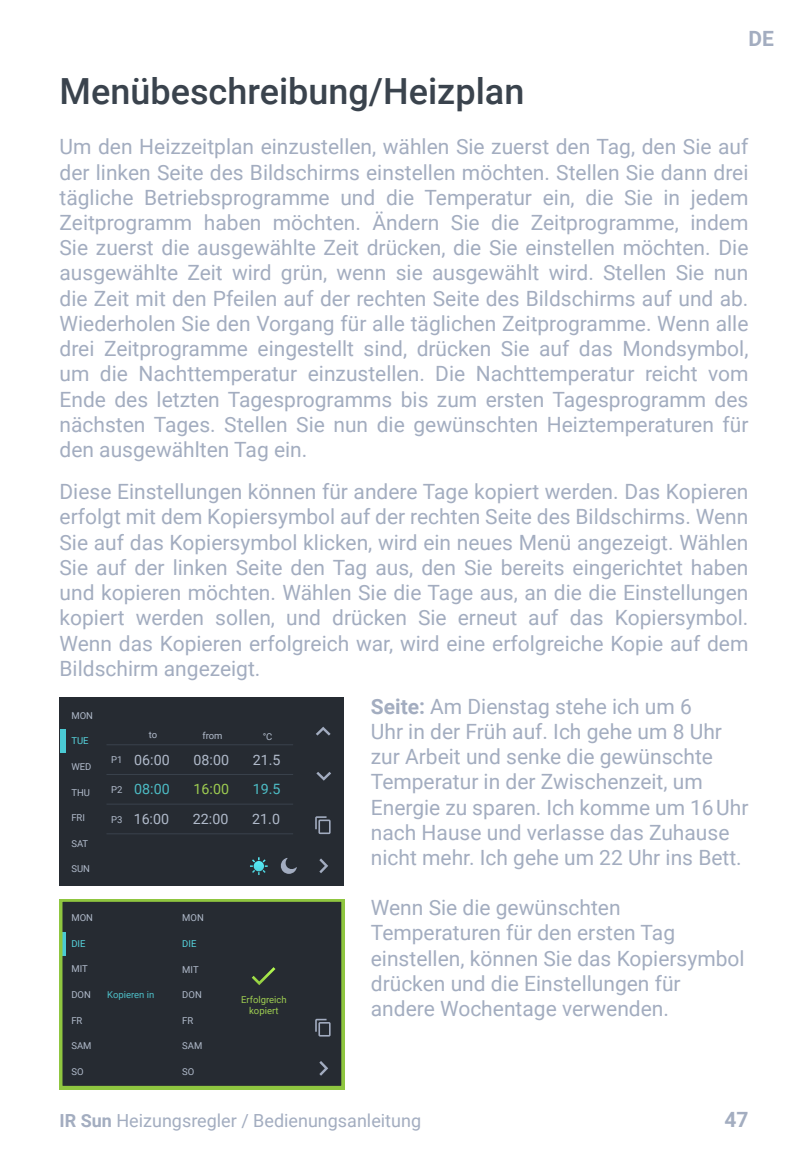
<style>
.page{position:relative;width:808px;height:1149px;background:#fff}
.page>*{position:absolute;margin:0;border:0;box-sizing:border-box;transform-origin:0 0}
.t1{font:500 36px "Roboto";color:#3a434d}
.t2{font:21px/25.2px "Roboto";color:#a3adc0;text-align:justify}
.t3{font:700 21px "Roboto";color:#a3adc0}
.t4{font:18px "Roboto";color:#a3adc0}
.t5{font:14.1px "Roboto";color:#b1bbcb}
.t6{font:14.1px "Roboto";color:#4dbdc6}
.t7{font:14.1px "Roboto";color:#9ecd51}
.t8{font:9.6px "Roboto";color:#b1bbcb}
.t9{font:9.6px/11.4px "Roboto";color:#9ecd51;text-align:center}
.t10{font:9.6px "Roboto";color:#4dbdc6}
.t11{font:9.6px "Roboto";color:#56d3dc}
.s1{font-weight:700}
</style>
<div class="page">
<div style="left:60px;top:697px;width:284px;height:188px;background:#262b32"></div>
<hr style="left:107px;top:744px;width:186px;height:1px;background:#3a424d">
<hr style="left:107px;top:773px;width:186px;height:1px;background:#3a424d">
<hr style="left:107px;top:803px;width:186px;height:1px;background:#3a424d">
<hr style="left:107px;top:833px;width:186px;height:1px;background:#3a424d">
<div style="left:60px;top:728px;width:5px;height:24px;background:#4acad4"></div>
<svg style="left:316px;top:726px;width:15px;height:9px"></svg>
<svg style="left:316px;top:772px;width:15px;height:8px"></svg>
<svg style="left:319px;top:858px;width:9px;height:15px"></svg>
<svg style="left:315px;top:816px;width:16px;height:17px"></svg>
<svg style="left:280px;top:858px;width:17px;height:15px"></svg>
<svg style="left:250px;top:857px;width:18px;height:17px"></svg>
<div style="left:60px;top:899px;width:284px;height:190px;background:#262b32"></div>
<p class="t3" style="left:748px;top:24px;width:27px">DE</p>
<h1 class="t1" style="left:60px;top:66px;width:466px">Menübeschreibung/Heizplan</h1>
<p class="t2" style="left:60px;top:133px;width:690px">Um den Heizzeitplan einzustellen, wählen Sie zuerst den Tag, den Sie auf der linken Seite des Bildschirms einstellen möchten. Stellen Sie dann drei tägliche Betriebsprogramme und die Temperatur ein, die Sie in jedem Zeitprogramm haben möchten. Ändern Sie die Zeitprogramme, indem Sie zuerst die ausgewählte Zeit drücken, die Sie einstellen möchten. Die ausgewählte Zeit wird grün, wenn sie ausgewählt wird. Stellen Sie nun die Zeit mit den Pfeilen auf der rechten Seite des Bildschirms auf und ab.<br>Wiederholen Sie den Vorgang für alle täglichen Zeitprogramme. Wenn alle drei Zeitprogramme eingestellt sind, drücken Sie auf das Mondsymbol, um die Nachttemperatur einzustellen. Die Nachttemperatur reicht vom Ende des letzten Tagesprogramms bis zum ersten Tagesprogramm des nächsten Tages. Stellen Sie nun die gewünschten Heiztemperaturen für den ausgewählten Tag ein.</p>
<p class="t2" style="left:60px;top:478px;width:690px">Diese Einstellungen können für andere Tage kopiert werden. Das Kopieren erfolgt mit dem Kopiersymbol auf der rechten Seite des Bildschirms. Wenn Sie auf das Kopiersymbol klicken, wird ein neues Menü angezeigt. Wählen Sie auf der linken Seite den Tag aus, den Sie bereits eingerichtet haben und kopieren möchten. Wählen Sie die Tage aus, an die die Einstellungen kopiert werden sollen, und drücken Sie erneut auf das Kopiersymbol.<br>Wenn das Kopieren erfolgreich war, wird eine erfolgreiche Kopie auf dem Bildschirm angezeigt.</p>
<p class="t2" style="left:371px;top:692px;width:379px;text-align:left"><span class="s1">Seite:</span> Am Dienstag stehe ich um 6<br>Uhr in der Früh auf. Ich gehe um 8 Uhr zur Arbeit und senke die gewünschte Temperatur in der Zwischenzeit, um Energie zu sparen. Ich komme um 16Uhr nach Hause und verlasse das Zuhause nicht mehr. Ich gehe um 22 Uhr ins Bett.</p>
<p class="t2" style="left:371px;top:894px;width:375px;text-align:left">Wenn Sie die gewünschten<br>Temperaturen für den ersten Tag einstellen, können Sie das Kopiersymbol drücken und die Einstellungen für andere Wochentage verwenden.</p>
<p class="t8" style="left:71px;top:708px;width:23px">MON</p>
<p class="t11" style="left:71px;top:734px;width:19px">TUE</p>
<p class="t8" style="left:71px;top:759px;width:22px">WED</p>
<p class="t8" style="left:71px;top:785px;width:20px">THU</p>
<p class="t8" style="left:71px;top:810px;width:15px">FRI</p>
<p class="t8" style="left:71px;top:836px;width:18px">SAT</p>
<p class="t8" style="left:71px;top:861px;width:20px">SUN</p>
<p class="t8" style="left:202px;top:728px;width:22px">from</p>
<p class="t8" style="left:263px;top:729px;width:11px">°C</p>
<p class="t8" style="left:149px;top:727px;width:10px">to</p>
<p class="t5" style="left:253px;top:749px;width:29px">21.5</p>
<p class="t6" style="left:253px;top:779px;width:29px">19.5</p>
<p class="t5" style="left:252px;top:808px;width:29px">21.0</p>
<p class="t5" style="left:194px;top:749px;width:37px">08:00</p>
<p class="t7" style="left:194px;top:779px;width:37px">16:00</p>
<p class="t5" style="left:193px;top:808px;width:37px">22:00</p>
<p class="t5" style="left:134px;top:749px;width:37px">06:00</p>
<p class="t6" style="left:134px;top:779px;width:37px">08:00</p>
<p class="t5" style="left:134px;top:808px;width:37px">16:00</p>
<p class="t8" style="left:111px;top:752px;width:13px">P1</p>
<p class="t8" style="left:111px;top:782px;width:13px">P2</p>
<p class="t8" style="left:111px;top:812px;width:13px">P3</p>
<p class="t8" style="left:71px;top:911px;width:23px">MON</p>
<p class="t11" style="left:71px;top:936px;width:16px">DIE</p>
<p class="t8" style="left:71px;top:962px;width:18px">MIT</p>
<p class="t8" style="left:71px;top:987px;width:21px">DON</p>
<p class="t8" style="left:71px;top:1013px;width:13px">FR</p>
<p class="t8" style="left:71px;top:1038px;width:22px">SAM</p>
<p class="t8" style="left:71px;top:1064px;width:14px">SO</p>
<p class="t8" style="left:182px;top:911px;width:23px">MON</p>
<p class="t11" style="left:182px;top:936px;width:16px">DIE</p>
<p class="t8" style="left:182px;top:962px;width:18px">MIT</p>
<p class="t8" style="left:182px;top:987px;width:21px">DON</p>
<p class="t8" style="left:182px;top:1013px;width:13px">FR</p>
<p class="t8" style="left:182px;top:1038px;width:22px">SAM</p>
<p class="t8" style="left:182px;top:1064px;width:14px">SO</p>
<p class="t4" style="left:60px;top:1107px;width:363px"><span class="s1">IR Sun</span> Heizungsregler / Bedienungsanleitung</p>
<p class="t3" style="left:724px;top:1104px;width:26px">47</p>
<p class="t10" style="left:107px;top:987px;width:49px">Kopieren in</p>
<p class="t9" style="left:241px;top:992px;width:47px">Erfolgreich kopiert</p>
</div>
